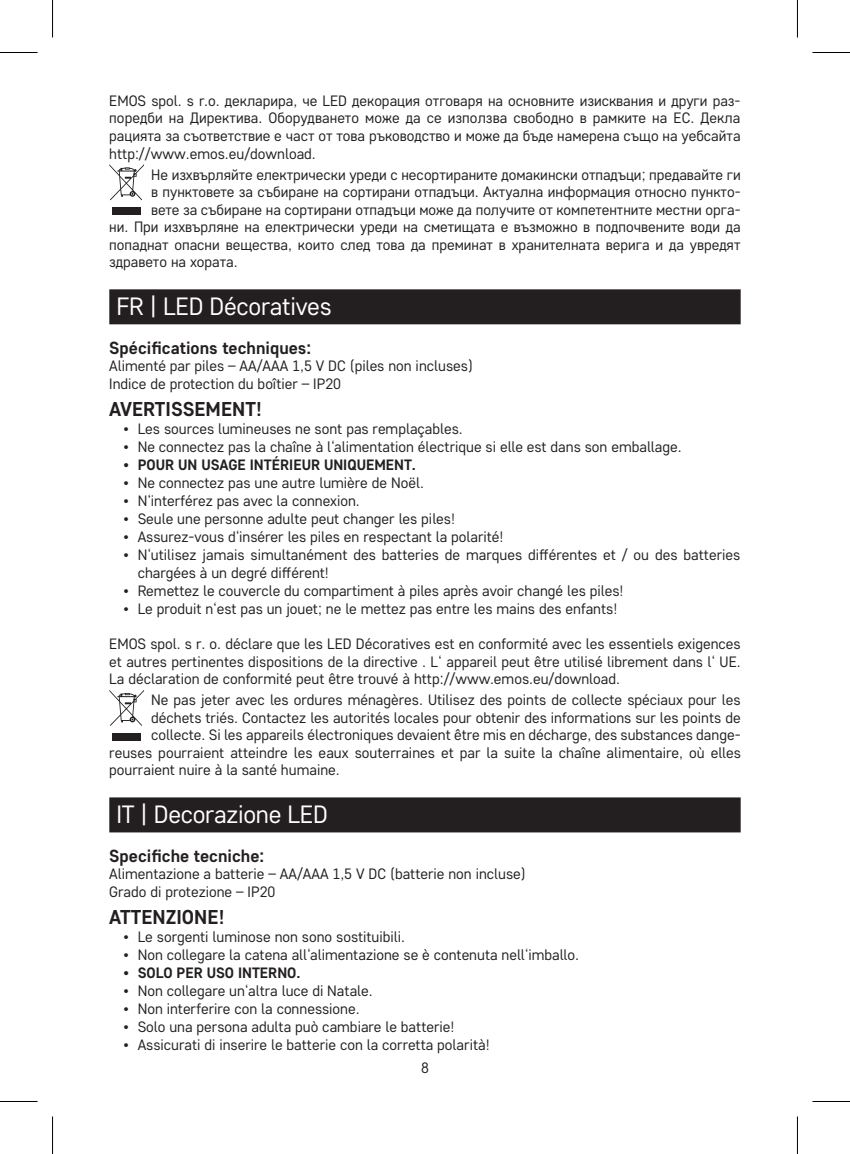
<style>
.page{position:relative;width:850px;height:1154px;background:#fff}
.page>*{position:absolute;margin:0;border:0;box-sizing:border-box;transform-origin:0 0}
.t1{font:25px "Core Sans D35";letter-spacing:-.01em;color:#fff}
.t2{font:700 20px "Core Sans D55";color:#231f20}
.t3{font:700 17.5px "Core Sans D55";color:#231f20}
.t4{font:15px/17.5px "Core Sans D35";color:#231f20}
.t5{font:700 15px "Core Sans D55";color:#231f20}
</style>
<div class="page">
<div style="left:109px;top:289px;width:631px;height:35px;background:#231f20"></div>
<div style="left:109px;top:797px;width:631px;height:35px;background:#231f20"></div>
<svg style="left:109px;top:164px;width:35px;height:36px"></svg>
<div style="left:112px;top:207px;width:29px;height:8px;background:#231f20"></div>
<svg style="left:109px;top:690px;width:35px;height:36px"></svg>
<div style="left:112px;top:733px;width:29px;height:7px;background:#231f20"></div>
<hr style="left:0;top:52px;width:38px;height:1px;background:#000">
<hr style="left:812px;top:52px;width:37px;height:1px;background:#000">
<hr style="left:0;top:1101px;width:38px;height:1px;background:#000">
<hr style="left:812px;top:1101px;width:37px;height:1px;background:#000">
<hr style="left:52px;top:0;width:1px;height:38px;background:#000">
<hr style="left:52px;top:1116px;width:1px;height:38px;background:#000">
<hr style="left:796px;top:0;width:1px;height:38px;background:#000">
<hr style="left:796px;top:1116px;width:1px;height:38px;background:#000">
<p class="t4" style="left:109px;top:91px;width:632px;text-align:justify">EMOS spol. s r.o. декларира, че LED декорация отговаря на основните изисквания и други раз&shy;поредби на Директива. Оборудването може да се използва свободно в рамките на ЕС. Декла рацията за съответствие е част от това ръководство и може да бъде намерена също на уебсайта http://www.emos.eu/download.</p>
<p class="t4" style="left:151px;top:165px;width:590px">Не изхвърляйте електрически уреди с несортираните домакински отпадъци; предавайте ги</p>
<p class="t4" style="left:151px;top:183px;width:590px">в пунктовете за събиране на сортирани отпадъци. Актуална информация относно пункто-</p>
<p class="t4" style="left:151px;top:200px;width:590px">вете за събиране на сортирани отпадъци може да получите от компетентните местни орга-</p>
<p class="t4" style="left:109px;top:218px;width:632px">ни. При изхвърляне на електрически уреди на сметищата е възможно в подпочвените води да</p>
<p class="t4" style="left:109px;top:235px;width:632px">попаднат опасни вещества, които след това да преминат в хранителната верига и да увредят</p>
<p class="t4" style="left:109px;top:253px;width:130px">здравето на хората.</p>
<h1 class="t1" style="left:116px;top:290px;width:217px">FR | LED Décoratives</h1>
<p class="t3" style="left:109px;top:336px;width:203px">Spécifications techniques:</p>
<p class="t4" style="left:109px;top:356px;width:365px">Alimenté par piles – AA/AAA 1,5 V DC (piles non incluses)<br>Indice de protection du boîtier – IP20</p>
<h2 class="t2" style="left:109px;top:396px;width:154px">AVERTISSEMENT!</h2>
<p class="t4" style="left:123px;top:420px;width:341px">• Les sources lumineuses ne sont pas remplaçables.</p>
<p class="t4" style="left:123px;top:438px;width:559px">• Ne connectez pas la chaîne à l‘alimentation électrique si elle est dans son emballage.</p>
<p class="t5" style="left:123px;top:455px;width:293px">• POUR UN USAGE INTÉRIEUR UNIQUEMENT.</p>
<p class="t4" style="left:123px;top:474px;width:302px">• Ne connectez pas une autre lumière de Noël.</p>
<p class="t4" style="left:123px;top:492px;width:238px">• N‘interférez pas avec la connexion.</p>
<p class="t4" style="left:123px;top:510px;width:333px">• Seule une personne adulte peut changer les piles!</p>
<p class="t4" style="left:123px;top:528px;width:381px">• Assurez-vous d‘insérer les piles en respectant la polarité!</p>
<p class="t4" style="left:138px;top:545px;width:604px;text-indent:-14px">• N‘utilisez jamais simultanément des batteries de marques différentes et / ou des batteries chargées à un degré différent!</p>
<p class="t4" style="left:123px;top:582px;width:501px">• Remettez le couvercle du compartiment à piles après avoir changé les piles!</p>
<p class="t4" style="left:123px;top:600px;width:495px">• Le produit n‘est pas un jouet; ne le mettez pas entre les mains des enfants!</p>
<p class="t4" style="left:109px;top:635px;width:632px;text-align:justify">EMOS spol. s r. o. déclare que les LED Décoratives est en conformité avec les essentiels exigences et autres pertinentes dispositions de la directive . L‘ appareil peut être utilisé librement dans l‘ UE.<br>La déclaration de conformité peut être trouvé à http://www.emos.eu/download.</p>
<p class="t4" style="left:151px;top:691px;width:590px">Ne pas jeter avec les ordures ménagères. Utilisez des points de collecte spéciaux pour les</p>
<p class="t4" style="left:151px;top:708px;width:590px">déchets triés. Contactez les autorités locales pour obtenir des informations sur les points de</p>
<p class="t4" style="left:151px;top:726px;width:590px">collecte. Si les appareils électroniques devaient être mis en décharge, des substances dange-</p>
<p class="t4" style="left:109px;top:743px;width:633px">reuses pourraient atteindre les eaux souterraines et par la suite la chaîne alimentaire, où elles</p>
<p class="t4" style="left:109px;top:761px;width:232px">pourraient nuire à la santé humaine.</p>
<h1 class="t1" style="left:116px;top:798px;width:213px">IT | Decorazione LED</h1>
<p class="t3" style="left:109px;top:844px;width:156px">Specifiche tecniche:</p>
<p class="t4" style="left:109px;top:864px;width:418px">Alimentazione a batterie – AA/AAA 1,5 V DC (batterie non incluse)<br>Grado di protezione – IP20</p>
<h2 class="t2" style="left:109px;top:904px;width:117px">ATTENZIONE!</h2>
<p class="t4" style="left:123px;top:928px;width:283px">• Le sorgenti luminose non sono sostituibili.</p>
<p class="t4" style="left:123px;top:946px;width:457px">• Non collegare la catena all‘alimentazione se è contenuta nell‘imballo.</p>
<p class="t5" style="left:123px;top:963px;width:178px">• SOLO PER USO INTERNO.</p>
<p class="t4" style="left:123px;top:982px;width:250px">• Non collegare un‘altra luce di Natale.</p>
<p class="t4" style="left:123px;top:1000px;width:237px">• Non interferire con la connessione.</p>
<p class="t4" style="left:123px;top:1018px;width:332px">• Solo una persona adulta può cambiare le batterie!</p>
<p class="t4" style="left:123px;top:1036px;width:367px">• Assicurati di inserire le batterie con la corretta polarità!</p>
<p class="t4" style="left:421px;top:1059px;width:9px">8</p>
</div>
